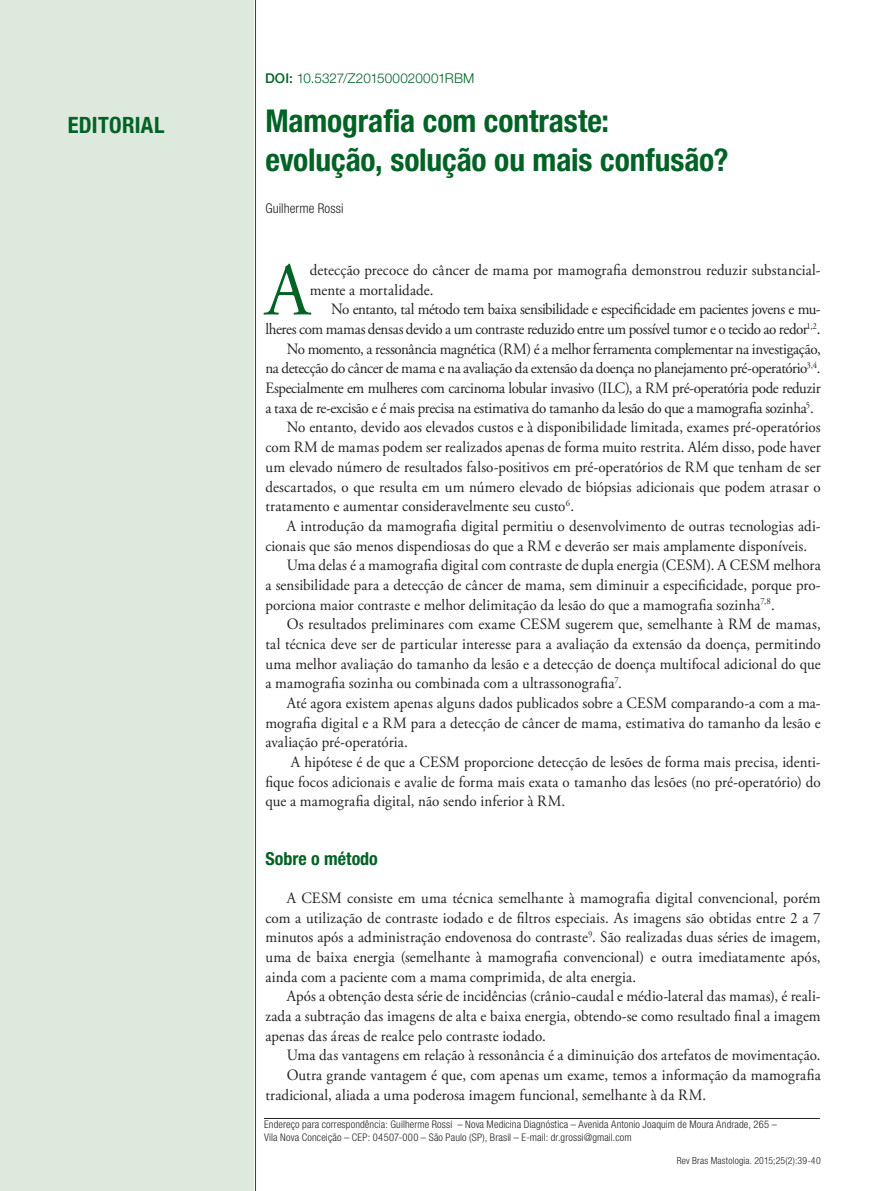
<style>
.page{position:relative;width:893px;height:1191px;background:#fff}
.page>*{position:absolute;margin:0;border:0;box-sizing:border-box;transform-origin:0 0}
.t1{font:75.15px "Adobe Garamond Pro";color:#006224;scale:.95 1}
.t2{font:700 condensed 31.5px/39px "Helvetica Neue LT Std";letter-spacing:-.005em;color:#006224}
.t3{font:700 condensed 22.5px "Helvetica Neue LT Std";letter-spacing:.015em;color:#006224}
.t4{font:700 condensed 18px "Helvetica Neue LT Std";color:#006224}
.t5{font:15.75px/19.6px "Adobe Garamond Pro";color:#231f20;text-align:justify;scale:.95 1}
.t6{font:15.75px "Adobe Garamond Pro";letter-spacing:-.025em;color:#231f20;scale:.95 1}
.t7{font:15.75px "Adobe Garamond Pro";letter-spacing:-.02em;color:#231f20;scale:.95 1}
.t8{font:15.75px "Adobe Garamond Pro";letter-spacing:-.03em;color:#231f20;scale:.95 1}
.t9{font:300 13.5px "Helvetica Neue LT Std";color:#006224}
.t10{font:300 condensed 13.5px "Helvetica Neue LT Std";letter-spacing:.005em;color:#231f20}
.t11{font:300 condensed 10.5px/12.6px "Helvetica Neue LT Std";letter-spacing:.015em;color:#231f20}
.t12{font:300 condensed 9.75px "Helvetica Neue LT Std";letter-spacing:.02em;color:#231f20}
.s1{font-weight:500}
</style>
<div class="page">
<div style="left:0;top:0;width:254px;height:1191px;background:#dee9dd"></div>
<hr style="left:255px;top:0;width:1px;height:1191px;background:#006224">
<hr style="left:264px;top:1118px;width:556px;height:1px;background:#231f20">
<h3 class="t3" style="left:68px;top:111px;width:98px">EDITORIAL</h3>
<p class="t9" style="left:265px;top:70px;width:211px"><span class="s1">DOI:</span> 10.5327/Z201500020001RBM</p>
<h2 class="t2" style="left:265px;top:101px;width:465px">Mamografia com contraste: evolução, solução ou mais confusão?</h2>
<p class="t10" style="left:265px;top:200px;width:80px">Guilherme Rossi</p>
<h1 class="t1" style="left:265px;top:245px;width:48px">A</h1>
<p class="t5" style="left:310px;top:261px;width:539px">detecção precoce do câncer de mama por mamografia demonstrou reduzir substancial&shy;mente a mortalidade.</p>
<p class="t8" style="left:331px;top:300px;width:517px">No entanto, tal método tem baixa sensibilidade e especificidade em pacientes jovens e mu-</p>
<p class="t6" style="left:265px;top:319px;width:586px">lheres com mamas densas devido a um contraste reduzido entre um possível tumor e o tecido ao redor<sup>1,2</sup>.</p>
<p class="t6" style="left:287px;top:339px;width:564px">No momento, a ressonância magnética (RM) é a melhor ferramenta complementar na investigação,</p>
<p class="t6" style="left:265px;top:359px;width:586px">na detecção do câncer de mama e na avaliação da extensão da doença no planejamento pré-operatório<sup>3,4</sup>.</p>
<p class="t6" style="left:265px;top:379px;width:586px">Especialmente em mulheres com carcinoma lobular invasivo (ILC), a RM pré-operatória pode reduzir</p>
<p class="t7" style="left:265px;top:398px;width:579px">a taxa de re-excisão e é mais precisa na estimativa do tamanho da lesão do que a mamografia sozinha<sup>5</sup>.</p>
<p class="t5" style="left:287px;top:418px;width:564px">No entanto, devido aos elevados custos e à disponibilidade limitada, exames pré-operatórios</p>
<p class="t5" style="left:265px;top:438px;width:586px">com RM de mamas podem ser realizados apenas de forma muito restrita. Além disso, pode haver</p>
<p class="t5" style="left:265px;top:457px;width:586px">um elevado número de resultados falso-positivos em pré-operatórios de RM que tenham de ser</p>
<p class="t5" style="left:265px;top:477px;width:586px">descartados, o que resulta em um número elevado de biópsias adicionais que podem atrasar o</p>
<p class="t5" style="left:265px;top:497px;width:326px">tratamento e aumentar consideravelmente seu custo<sup>6</sup>.</p>
<p class="t5" style="left:287px;top:516px;width:564px">A introdução da mamografia digital permitiu o desenvolvimento de outras tecnologias adi-</p>
<p class="t5" style="left:265px;top:536px;width:572px">cionais que são menos dispendiosas do que a RM e deverão ser mais amplamente disponíveis.</p>
<p class="t5" style="left:287px;top:556px;width:564px">Uma delas é a mamografia digital com contraste de dupla energia (CESM). A CESM melhora</p>
<p class="t5" style="left:265px;top:575px;width:586px">a sensibilidade para a detecção de câncer de mama, sem diminuir a especificidade, porque pro-</p>
<p class="t5" style="left:265px;top:595px;width:538px">porciona maior contraste e melhor delimitação da lesão do que a mamografia sozinha<sup>7,8</sup>.</p>
<p class="t5" style="left:287px;top:615px;width:564px">Os resultados preliminares com exame CESM sugerem que, semelhante à RM de mamas,</p>
<p class="t5" style="left:265px;top:634px;width:586px">tal técnica deve ser de particular interesse para a avaliação da extensão da doença, permitindo</p>
<p class="t5" style="left:265px;top:654px;width:586px">uma melhor avaliação do tamanho da lesão e a detecção de doença multifocal adicional do que</p>
<p class="t5" style="left:265px;top:674px;width:377px">a mamografia sozinha ou combinada com a ultrassonografia<sup>7</sup>.</p>
<p class="t5" style="left:287px;top:693px;width:564px">Até agora existem apenas alguns dados publicados sobre a CESM comparando-a com a ma-</p>
<p class="t5" style="left:265px;top:713px;width:586px">mografia digital e a RM para a detecção de câncer de mama, estimativa do tamanho da lesão e</p>
<p class="t5" style="left:265px;top:733px;width:151px">avaliação pré-operatória.</p>
<p class="t5" style="left:291px;top:752px;width:559px">A hipótese é de que a CESM proporcione detecção de lesões de forma mais precisa, identi-</p>
<p class="t5" style="left:265px;top:772px;width:586px">fique focos adicionais e avalie de forma mais exata o tamanho das lesões (no pré-operatório) do</p>
<p class="t5" style="left:265px;top:792px;width:317px">que a mamografia digital, não sendo inferior à RM.</p>
<p class="t4" style="left:265px;top:848px;width:114px">Sobre o método</p>
<p class="t5" style="left:265px;top:888px;width:586px;text-indent:21px">A CESM consiste em uma técnica semelhante à mamografia digital convencional, porém com a utilização de contraste iodado e de filtros especiais. As imagens são obtidas entre 2 a 7 minutos após a administração endovenosa do contraste<sup>9</sup>. São realizadas duas séries de imagem, uma de baixa energia (semelhante à mamografia convencional) e outra imediatamente após, ainda com a paciente com a mama comprimida, de alta energia.</p>
<p class="t5" style="left:265px;top:987px;width:586px;text-indent:21px">Após a obtenção desta série de incidências (crânio-caudal e médio-lateral das mamas), é reali&shy;zada a subtração das imagens de alta e baixa energia, obtendo-se como resultado final a imagem apenas das áreas de realce pelo contraste iodado.</p>
<p class="t5" style="left:287px;top:1046px;width:564px">Uma das vantagens em relação à ressonância é a diminuição dos artefatos de movimentação.</p>
<p class="t5" style="left:287px;top:1065px;width:564px">Outra grande vantagem é que, com apenas um exame, temos a informação da mamografia</p>
<p class="t5" style="left:265px;top:1085px;width:466px">tradicional, aliada a uma poderosa imagem funcional, semelhante à da RM.</p>
<p class="t11" style="left:264px;top:1118px;width:514px">Endereço para correspondência: Guilherme Rossi – Nova Medicina Diagnóstica – Avenida Antonio Joaquim de Moura Andrade, 265 –<br>Vila Nova Conceição – CEP: 04507-000 – São Paulo (SP), Brasil – E-mail: dr.grossi@gmail.com</p>
<p class="t12" style="left:677px;top:1155px;width:145px">Rev Bras Mastologia. 2015;25(2):39-40</p>
</div>
